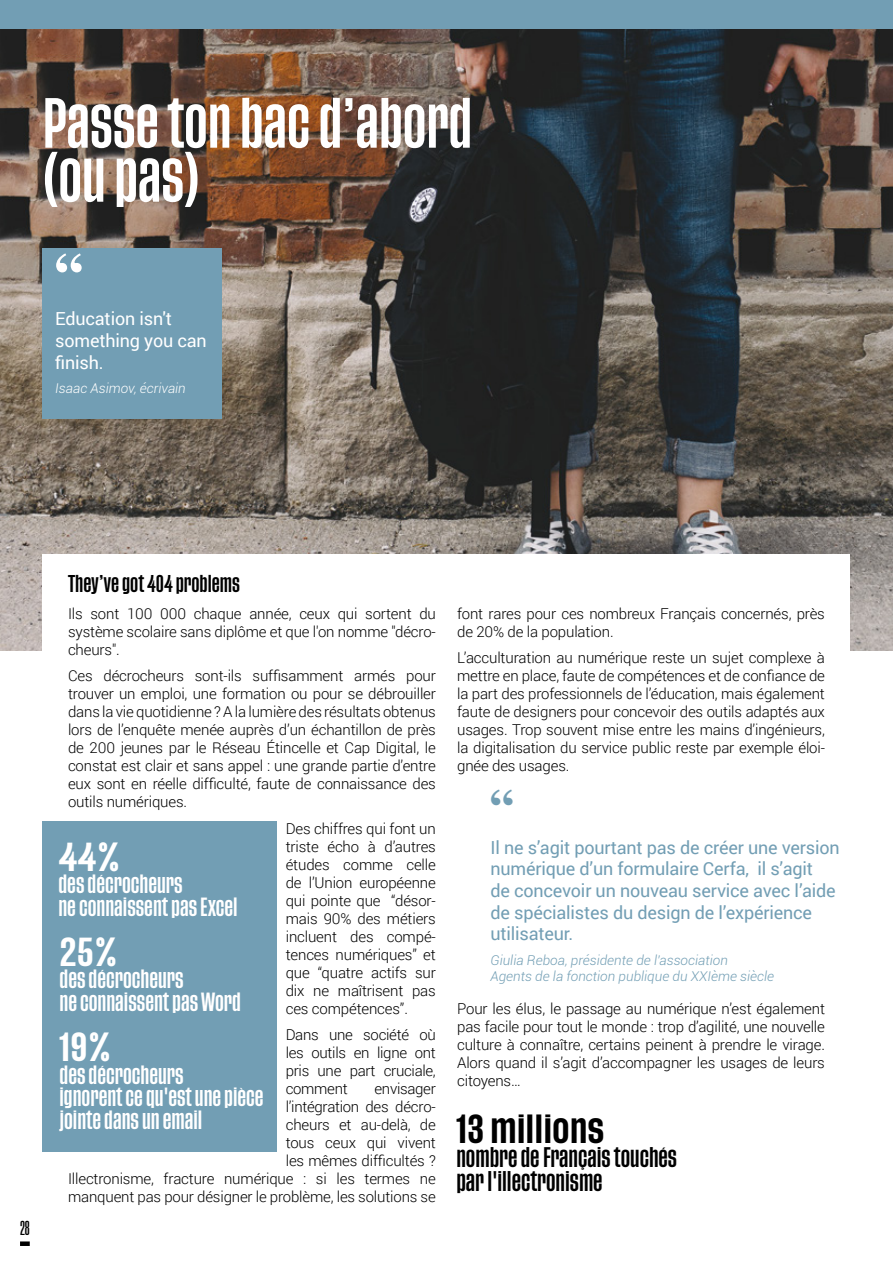
<style>
.page{position:relative;width:893px;height:1263px;background:#fff}
.page>*{position:absolute;margin:0;border:0;box-sizing:border-box;transform-origin:0 0}
.t1{font:700 57px "Century Schoolbook";color:#fff}
.t2{font:500 52.5px/54px "Tusker Grotesk 4500";color:#fff}
.t3{font:700 48px "Century Schoolbook";color:#729eb4}
.t4{font:500 30px "Tusker Grotesk 6500";color:#000}
.t5{font:500 30px "Tusker Grotesk 6500";color:#fff}
.t6{font:500 21px/24px "Tusker Grotesk 4500";color:#000}
.t7{font:500 19.5px/22.5px "Tusker Grotesk 4500";color:#fff}
.t8{font:18px/21.6px "Roboto";letter-spacing:-.01em;color:#729eb4}
.t9{font:18px/21.6px "Roboto";letter-spacing:-.01em;color:#fff}
.t10{font:500 18px "Tusker Grotesk 4500";color:#000}
.t11{font:300 15px/18px "Roboto";letter-spacing:-.01em;color:#000;text-align:justify}
.t12{font:500 15px "Tusker Grotesk 3500";color:#000}
.t13{font:italic 300 13.5px/16.2px "Roboto";color:#729eb4}
.t14{font:italic 300 13.5px "Roboto";color:#fff}
</style>
<div class="page">
<div style="left:0;top:0;width:893px;height:30px;background:#729eb4"></div>
<div style="left:20px;top:1241px;width:10px;height:5px;background:#000"></div>
<img style="left:0;top:30px;width:893px;height:621px">
<div style="left:43px;top:554px;width:807px;height:178px;background:#fff"></div>
<div style="left:43px;top:249px;width:179px;height:170px;background:#729eb4"></div>
<div style="left:43px;top:821px;width:234px;height:330px;background:#729eb4"></div>
<h2 class="t2" style="left:43px;top:99px;width:431px">Passe ton bac d’abord (ou pas)</h2>
<h1 class="t1" style="left:55px;top:230px;width:29px">“</h1>
<p class="t9" style="left:55px;top:307px;width:153px">Education isn't something you can finish.</p>
<p class="t14" style="left:55px;top:379px;width:132px">Isaac Asimov, écrivain</p>
<p class="t12" style="left:20px;top:1219px;width:11px">28</p>
<p class="t10" style="left:68px;top:573px;width:173px">They’ve got 404 problems</p>
<p class="t11" style="left:68px;top:604px;width:369px">Ils sont 100 000 chaque année, ceux qui sortent du système scolaire sans diplôme et que l'on nomme "décro&shy;cheurs".</p>
<p class="t11" style="left:68px;top:666px;width:369px">Ces décrocheurs sont-ils suffisamment armés pour trouver un emploi, une formation ou pour se débrouiller dans la vie quotidienne ? A la lumière des résultats obtenus lors de l’enquête menée auprès d’un échantillon de près de 200 jeunes par le Réseau Étincelle et Cap Digital, le constat est clair et sans appel : une grande partie d’entre eux sont en réelle difficulté, faute de connaissance des outils numériques.</p>
<p class="t11" style="left:286px;top:819px;width:152px">Des chiffres qui font un triste écho à d’autres études comme celle de l’Union européenne qui pointe que “désor&shy;mais 90% des métiers incluent des compé&shy;tences numériques” et que “quatre actifs sur dix ne maîtrisent pas ces compétences”.</p>
<p class="t11" style="left:286px;top:1025px;width:152px">Dans une société où les outils en ligne ont pris une part cruciale, comment</p>
<h3 class="t5" style="left:58px;top:839px;width:63px">44%</h3>
<h3 class="t7" style="left:58px;top:874px;width:181px">des décrocheurs<br>ne connaissent pas Excel</h3>
<h3 class="t5" style="left:60px;top:933px;width:60px">25%</h3>
<h3 class="t7" style="left:60px;top:969px;width:183px">des décrocheurs<br>ne connaissent pas Word</h3>
<h3 class="t5" style="left:60px;top:1029px;width:53px">19%</h3>
<h3 class="t7" style="left:60px;top:1064px;width:206px">des décrocheurs<br>ignorent ce qu'est une pièce jointe dans un email</h3>
<p class="t11" style="left:68px;top:1079px;width:369px;text-align:right">envisager<br>l’intégration des décro-<br>cheurs et au-delà, de<br>tous ceux qui vivent<br>les mêmes difficultés ?<br>Illectronisme, fracture numérique : si les termes ne manquent pas pour désigner le problème, les solutions se</p>
<p class="t11" style="left:457px;top:604px;width:369px">font rares pour ces nombreux Français concernés, près de 20% de la population.</p>
<p class="t11" style="left:457px;top:648px;width:369px">L’acculturation au numérique reste un sujet complexe à mettre en place, faute de compétences et de confiance de la part des professionnels de l’éducation, mais également faute de designers pour concevoir des outils adaptés aux usages. Trop souvent mise entre les mains d’ingénieurs, la digitalisation du service public reste par exemple éloi&shy;gnée des usages.</p>
<h3 class="t3" style="left:490px;top:769px;width:25px">“</h3>
<p class="t8" style="left:490px;top:836px;width:351px">Il ne s’agit pourtant pas de créer une version numérique d’un formulaire Cerfa, il s’agit<br>de concevoir un nouveau service avec l’aide de spécialistes du design de l’expérience utilisateur.</p>
<p class="t13" style="left:490px;top:951px;width:285px">Giulia Reboa, présidente de l'association<br>Agents de la fonction publique du XXIème siècle</p>
<p class="t11" style="left:457px;top:999px;width:369px">Pour les élus, le passage au numérique n’est également pas facile pour tout le monde : trop d’agilité, une nouvelle culture à connaître, certains peinent à prendre le virage.<br>Alors quand il s’agit d’accompagner les usages de leurs citoyens…</p>
<h3 class="t4" style="left:456px;top:1111px;width:150px">13 millions</h3>
<h3 class="t6" style="left:456px;top:1146px;width:222px">nombre de Français touchés par l'illectronisme</h3>
</div>
